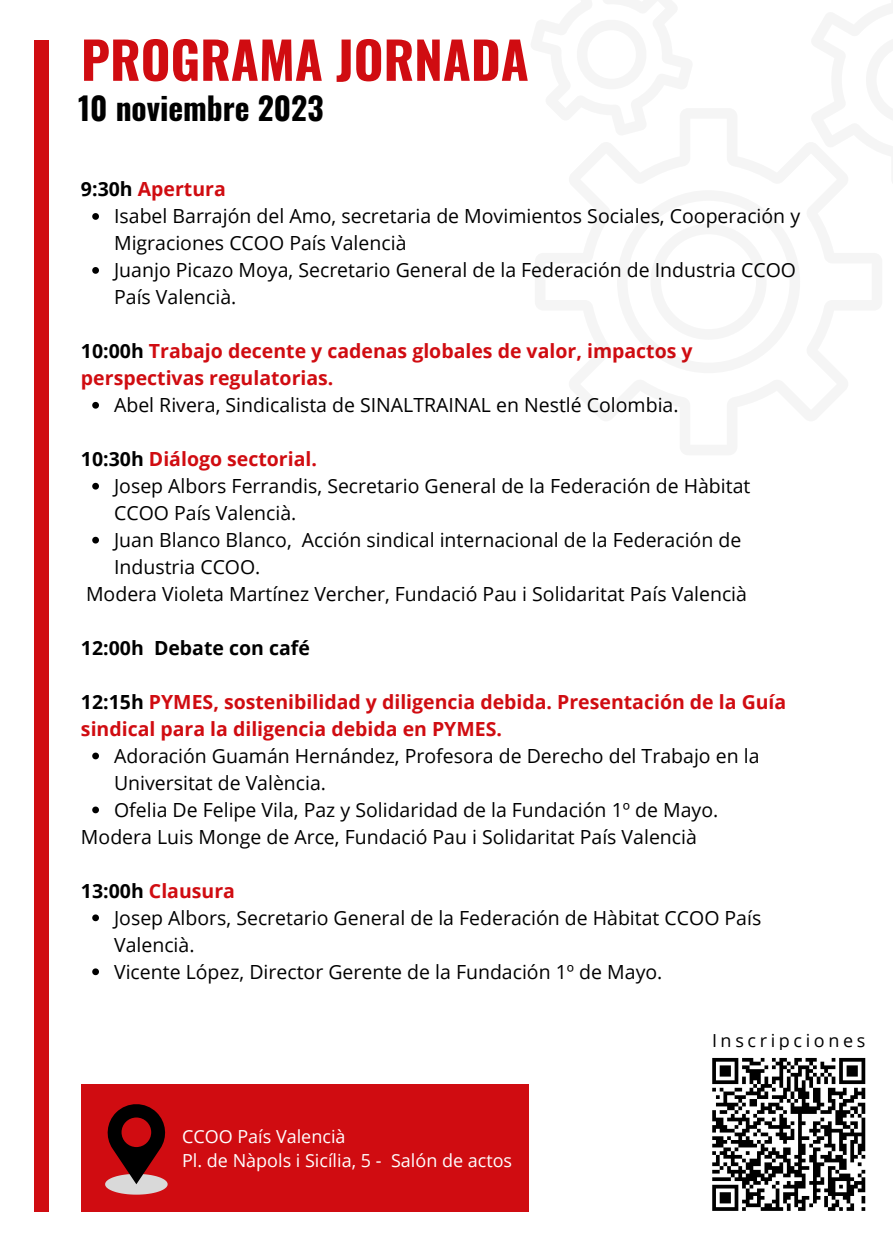
<style>
.page{position:relative;width:893px;height:1233px;background:#fff}
.page>*{position:absolute;margin:0;border:0;box-sizing:border-box;transform-origin:0 0}
.t1{font:700 51px "Oswald";color:#d00c11}
.t2{font:700 31.5px "Oswald";color:#000}
.t3{font:19.5px/27px "Open Sans";color:#000}
.t4{font:700 19.5px/27px "Open Sans";color:#d00c11}
.t5{font:700 19.5px "Open Sans";color:#000}
.t6{font:18px "Open Sans";color:#fff}
.t7{font:18px "Open Sans";letter-spacing:.2em;color:#000}
.s1{color:#000}
</style>
<div class="page">
<div style="left:34px;top:40px;width:14px;height:1172px;background:#d00c11"></div>
<svg style="left:92px;top:213px;width:7px;height:7px"></svg>
<svg style="left:92px;top:267px;width:7px;height:7px"></svg>
<svg style="left:92px;top:402px;width:7px;height:7px"></svg>
<svg style="left:92px;top:483px;width:7px;height:7px"></svg>
<svg style="left:92px;top:537px;width:7px;height:7px"></svg>
<svg style="left:92px;top:753px;width:7px;height:6px"></svg>
<svg style="left:92px;top:807px;width:7px;height:6px"></svg>
<svg style="left:92px;top:914px;width:7px;height:7px"></svg>
<svg style="left:92px;top:968px;width:7px;height:7px"></svg>
<div style="left:81px;top:1084px;width:448px;height:128px;background:#d00c11"></div>
<svg style="left:105px;top:1104px;width:63px;height:91px"></svg>
<svg style="left:712px;top:1057px;width:154px;height:154px"></svg>
<p class="t1" style="left:81px;top:20px;width:449px">PROGRAMA JORNADA</p>
<p class="t2" style="left:78px;top:83px;width:247px">10 noviembre 2023</p>
<p class="t4" style="left:81px;top:175px;width:146px"><span class="s1">9:30h</span> Apertura</p>
<p class="t3" style="left:114px;top:202px;width:687px">Isabel Barrajón del Amo, secretaria de Movimientos Sociales, Cooperación y<br>Migraciones CCOO País Valencià</p>
<p class="t3" style="left:114px;top:256px;width:683px">Juanjo Picazo Moya, Secretario General de la Federación de Industria CCOO<br>País Valencià.</p>
<p class="t4" style="left:81px;top:337px;width:613px"><span class="s1">10:00h</span> Trabajo decente y cadenas globales de valor, impactos y perspectivas regulatorias.</p>
<p class="t3" style="left:114px;top:391px;width:566px">Abel Rivera, Sindicalista de SINALTRAINAL en Nestlé Colombia.</p>
<p class="t4" style="left:81px;top:445px;width:237px"><span class="s1">10:30h</span> Diálogo sectorial.</p>
<p class="t3" style="left:114px;top:472px;width:637px">Josep Albors Ferrandis, Secretario General de la Federación de Hàbitat<br>CCOO País Valencià.</p>
<p class="t3" style="left:114px;top:526px;width:628px">Juan Blanco Blanco, Acción sindical internacional de la Federación de<br>Industria CCOO.</p>
<p class="t3" style="left:86px;top:580px;width:662px">Modera Violeta Martínez Vercher, Fundació Pau i Solidaritat País Valencià</p>
<p class="t5" style="left:81px;top:634px;width:230px">12:00h Debate con café</p>
<p class="t4" style="left:81px;top:688px;width:706px"><span class="s1">12:15h</span> PYMES, sostenibilidad y diligencia debida. Presentación de la Guía sindical para la diligencia debida en PYMES.</p>
<p class="t3" style="left:114px;top:742px;width:646px">Adoración Guamán Hernández, Profesora de Derecho del Trabajo en la<br>Universitat de València.</p>
<p class="t3" style="left:114px;top:796px;width:605px">Ofelia De Felipe Vila, Paz y Solidaridad de la Fundación 1º de Mayo.</p>
<p class="t3" style="left:81px;top:823px;width:617px">Modera Luis Monge de Arce, Fundació Pau i Solidaritat País Valencià</p>
<p class="t4" style="left:81px;top:877px;width:155px"><span class="s1">13:00h</span> Clausura</p>
<p class="t3" style="left:114px;top:904px;width:648px">Josep Albors, Secretario General de la Federación de Hàbitat CCOO País<br>Valencià.</p>
<p class="t3" style="left:114px;top:957px;width:549px">Vicente López, Director Gerente de la Fundación 1º de Mayo.</p>
<p class="t6" style="left:182px;top:1123px;width:165px">CCOO País Valencià</p>
<p class="t6" style="left:182px;top:1148px;width:331px">Pl. de Nàpols i Sicília, 5 - Salón de actos</p>
<p class="t7" style="left:712px;top:1027px;width:155px">Inscripciones</p>
</div>
